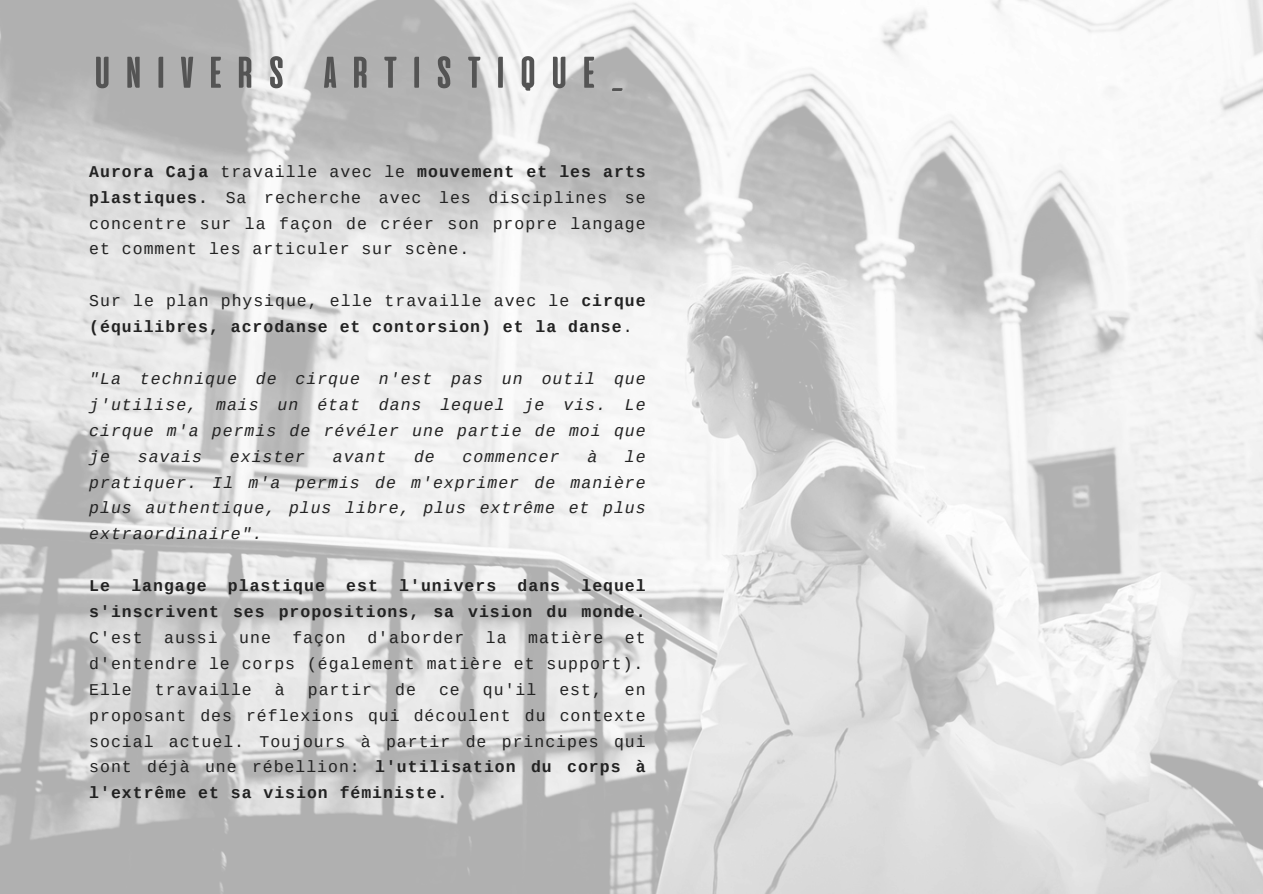
<style>
.page{position:relative;width:1263px;height:894px;background:#fff}
.page>*{position:absolute;margin:0;border:0;box-sizing:border-box;transform-origin:0 0}
.t1{font:700 52.5px "Alienscows";letter-spacing:.1em;color:#545454}
.t2{font:16.5px/25.8px "Cousine";letter-spacing:.06em;color:#222;text-align:justify}
.t3{font:italic 16.5px/25.8px "Cousine";letter-spacing:.06em;color:#222;text-align:justify}
.t4{font:700 16.5px/25.8px "Cousine";letter-spacing:.06em;color:#222}
.s1{font-weight:700}
.s2{font-weight:400}
</style>
<div class="page">
<img style="left:0;top:0;width:1263px;height:893px">
<p class="t1" style="left:89px;top:39px;width:541px">univers artistique_</p>
<h1 class="t2" style="left:89px;top:159px;width:558px"><span class="s1">Aurora Caja</span> travaille avec le <span class="s1">mouvement et les arts plastiques.</span> Sa recherche avec les disciplines se concentre sur la façon de créer son propre langage et comment les articuler sur scène.</h1>
<p class="t4" style="left:89px;top:289px;width:558px"><span class="s2">Sur le plan physique, elle travaille avec le</span> cirque (équilibres, acrodanse et contorsion) et la danse<span class="s2">.</span></p>
<p class="t3" style="left:89px;top:366px;width:558px">"La technique de cirque n'est pas un outil que j'utilise, mais un état dans lequel je vis. Le cirque m'a permis de révéler une partie de moi que je</p>
<p class="t3" style="left:89px;top:444px;width:558px;text-indent:536px">le pratiquer. Il m'a permis de m'exprimer de manière plus authentique, plus libre, plus extrême et plus extraordinaire".</p>
<p class="t3" style="left:138px;top:444px;width:66px">savais</p>
<p class="t3" style="left:230px;top:444px;width:77px">exister</p>
<p class="t3" style="left:333px;top:444px;width:55px">avant</p>
<p class="t3" style="left:414px;top:444px;width:22px">de</p>
<p class="t3" style="left:463px;top:444px;width:98px">commencer</p>
<p class="t3" style="left:587px;top:444px;width:11px">à</p>
<p class="t4" style="left:89px;top:573px;width:558px;text-align:justify;text-indent:492px">lequel s'inscrivent ses propositions, sa vision du monde.<br><span class="s2">C'est</span></p>
<p class="t4" style="left:89px;top:573px;width:22px">Le</p>
<p class="t4" style="left:131px;top:573px;width:77px">langage</p>
<p class="t4" style="left:228px;top:573px;width:98px">plastique</p>
<p class="t4" style="left:346px;top:573px;width:33px">est</p>
<p class="t4" style="left:399px;top:573px;width:98px">l'univers</p>
<p class="t4" style="left:518px;top:573px;width:44px">dans</p>
<p class="t2" style="left:164px;top:625px;width:55px">aussi</p>
<p class="t2" style="left:239px;top:625px;width:33px">une</p>
<p class="t2" style="left:292px;top:625px;width:55px">façon</p>
<p class="t2" style="left:367px;top:625px;width:98px">d'aborder</p>
<p class="t2" style="left:486px;top:625px;width:22px">la</p>
<p class="t2" style="left:528px;top:625px;width:77px">matière</p>
<p class="t2" style="left:89px;top:625px;width:558px;text-align:right">et<br>d'entendre le corps (également matière et support).</p>
<p class="t2" style="left:89px;top:677px;width:44px">Elle</p>
<p class="t2" style="left:155px;top:677px;width:98px">travaille</p>
<p class="t2" style="left:275px;top:677px;width:11px">à</p>
<p class="t2" style="left:308px;top:677px;width:66px">partir</p>
<p class="t2" style="left:395px;top:677px;width:22px">de</p>
<p class="t2" style="left:439px;top:677px;width:22px">ce</p>
<p class="t2" style="left:483px;top:677px;width:55px">qu'il</p>
<p class="t2" style="left:559px;top:677px;width:44px">est,</p>
<p class="t2" style="left:89px;top:677px;width:558px;text-indent:536px">en proposant des réflexions qui découlent du contexte social actuel. Toujours à partir de principes qui sont déjà une rébellion: <span class="s1">l'utilisation du corps à l'extrême et sa vision féministe.</span></p>
</div>
